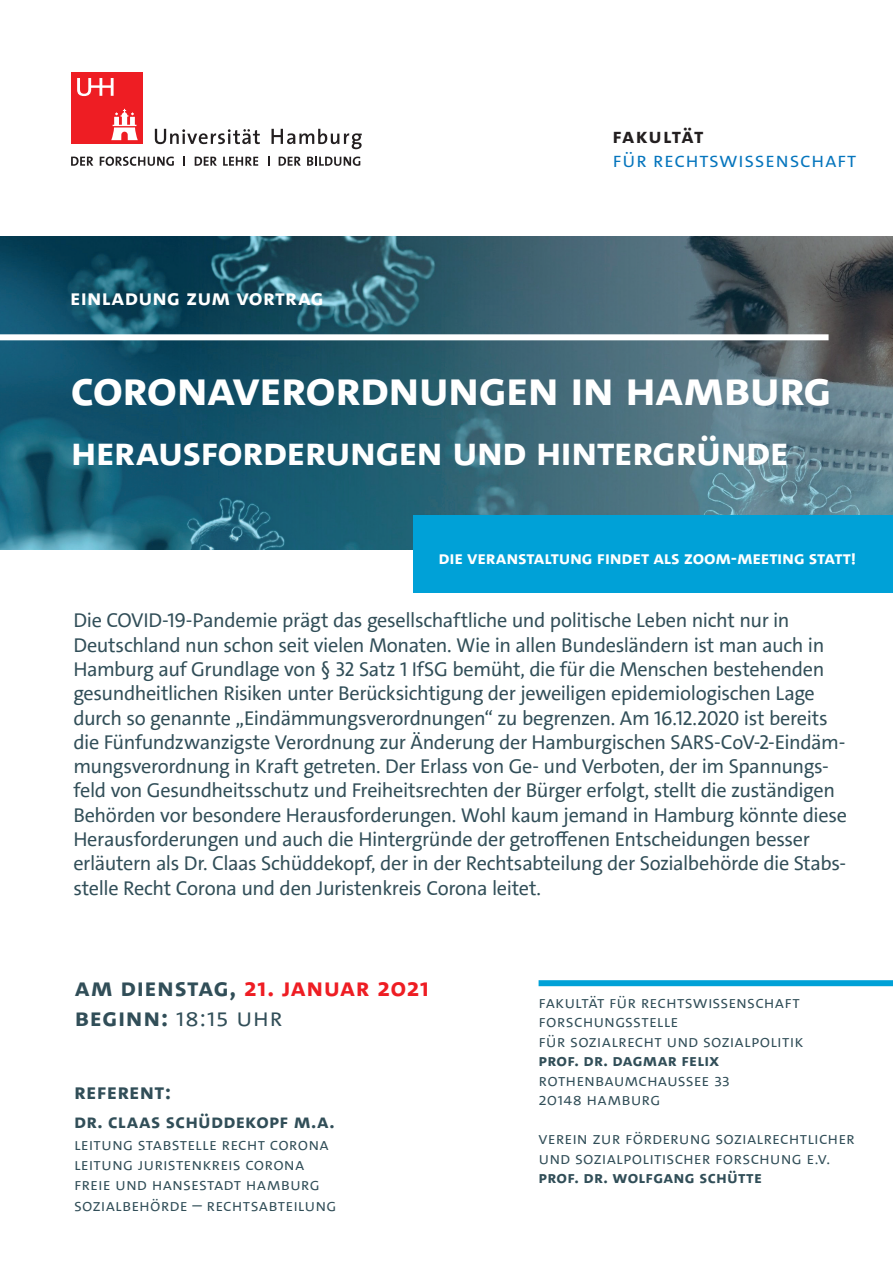
<style>
.page{position:relative;width:893px;height:1263px;background:#fff}
.page>*{position:absolute;margin:0;border:0;box-sizing:border-box;transform-origin:0 0}
.t1{font:49.5px "The Sans UHH Bold Caps";letter-spacing:-.025em;color:#fff}
.t2{font:41.25px "The Sans UHH Bold Caps";letter-spacing:-.025em;color:#fff}
.t3{font:26.25px "The Sans UHH Bold Caps";letter-spacing:.02em;color:#ee1d23}
.t4{font:26.25px "The Sans UHH Semi Light Caps";letter-spacing:.005em;color:#314e58}
.t5{font:22.5px "The Sans UHH Bold Caps";letter-spacing:.01em;color:#fff}
.t6{font:22.5px "The Sans UHH Bold Caps";letter-spacing:.01em;color:#314e58}
.t7{font:21.45px "The Sans UHH Semi Light Caps";letter-spacing:.025em;color:#0575bd}
.t8{font:21.45px "The Sans UHH Bold Caps";letter-spacing:.02em;color:#231f20}
.t9{font:20.25px/24.3px "The Sans UHH";letter-spacing:-.02em;color:#314e58}
.t10{font:20.25px "The Sans UHH Bold Caps";letter-spacing:.015em;color:#314e58}
.t11{font:18.75px "The Sans UHH Bold Caps";letter-spacing:-.015em;color:#fff}
.t12{font:17.25px/19.5px "The Sans UHH Semi Light Caps";letter-spacing:.005em;color:#314e58}
.t13{font:17.25px "The Sans UHH Bold Caps";letter-spacing:.01em;color:#314e58}
.s1{color:#314e58}
.s2{font-family:"The Sans UHH Bold Caps"}
</style>
<div class="page">
<img style="left:0;top:237px;width:893px;height:312px">
<svg style="left:155px;top:129px;width:105px;height:15px"></svg>
<svg style="left:271px;top:129px;width:91px;height:20px"></svg>
<div style="left:71px;top:73px;width:71px;height:71px;background:#ee1d23"></div>
<svg style="left:111px;top:109px;width:27px;height:31px"></svg>
<svg style="left:77px;top:78px;width:37px;height:18px"></svg>
<svg style="left:71px;top:157px;width:22px;height:9px"></svg>
<svg style="left:100px;top:157px;width:74px;height:9px"></svg>
<svg style="left:195px;top:157px;width:22px;height:9px"></svg>
<svg style="left:223px;top:157px;width:35px;height:9px"></svg>
<svg style="left:279px;top:157px;width:22px;height:9px"></svg>
<svg style="left:307px;top:157px;width:53px;height:9px"></svg>
<div style="left:0;top:334px;width:828px;height:6px;background:#fff"></div>
<div style="left:539px;top:980px;width:354px;height:6px;background:#00a1d7"></div>
<div style="left:414px;top:516px;width:479px;height:77px;background:#00a1d7"></div>
<p class="t5" style="left:70px;top:283px;width:255px">Einladung zum Vortrag</p>
<p class="t8" style="left:612px;top:122px;width:93px">fakultät</p>
<p class="t7" style="left:612px;top:146px;width:245px">für rechtswissenschaft</p>
<h1 class="t1" style="left:71px;top:356px;width:763px">Coronaverordnungen in Hamburg</h1>
<h2 class="t2" style="left:71px;top:425px;width:719px">Herausforderungen und Hintergründe</h2>
<p class="t11" style="left:439px;top:546px;width:419px">Die Veranstaltung findet als Zoom-Meeting statt!</p>
<p class="t9" style="left:73px;top:608px;width:775px">Die COVID-19-Pandemie prägt das gesellschaftliche und politische Leben nicht nur in Deutschland nun schon seit vielen Monaten. Wie in allen Bundesländern ist man auch in Hamburg auf Grundlage von § 32 Satz 1 IfSG bemüht, die für die Menschen bestehenden gesundheitlichen Risiken unter Berücksichtigung der jeweiligen epidemiologischen Lage durch so genannte „Eindämmungsverordnungen“ zu begrenzen. Am 16.12.2020 ist bereits die Fünfundzwanzigste Verordnung zur Änderung der Hamburgischen SARS-CoV-2-Eindäm&shy;mungsverordnung in Kraft getreten. Der Erlass von Ge- und Verboten, der im Spannungs&shy;feld von Gesundheitsschutz und Freiheitsrechten der Bürger erfolgt, stellt die zuständigen Behörden vor besondere Herausforderungen. Wohl kaum jemand in Hamburg könnte diese Herausforderungen und auch die Hintergründe der getroffenen Entscheidungen besser erläutern als Dr. Claas Schüddekopf, der in der Rechtsabteilung der Sozialbehörde die Stabs&shy;stelle Recht Corona und den Juristenkreis Corona leitet.</p>
<p class="t3" style="left:75px;top:970px;width:356px"><span class="s1">Am Dienstag,</span> 21. Januar 2021</p>
<p class="t4" style="left:75px;top:1000px;width:210px"><span class="s2">Beginn:</span> 18:15 Uhr</p>
<p class="t6" style="left:74px;top:1077px;width:99px">Referent:</p>
<p class="t10" style="left:74px;top:1108px;width:262px">Dr. Claas Schüddekopf M.A.</p>
<p class="t12" style="left:74px;top:1134px;width:264px;line-height:20.2px">Leitung Stabstelle Recht Corona<br>Leitung Juristenkreis Corona<br>Freie und Hansestadt Hamburg<br>Sozialbehörde – Rechtsabteilung</p>
<p class="t12" style="left:539px;top:992px;width:266px">Fakultät für Rechtswissenschaft<br>Forschungsstelle<br>für Sozialrecht und Sozialpolitik</p>
<p class="t13" style="left:539px;top:1049px;width:183px">Prof. Dr. Dagmar Felix</p>
<p class="t12" style="left:539px;top:1070px;width:193px">Rothenbaumchaussee 33<br>20148 Hamburg</p>
<p class="t12" style="left:539px;top:1129px;width:318px">Verein zur Förderung sozialrechtlicher und sozialpolitischer Forschung E.V.</p>
<p class="t13" style="left:539px;top:1166px;width:225px">Prof. Dr. Wolfgang Schütte</p>
</div>
